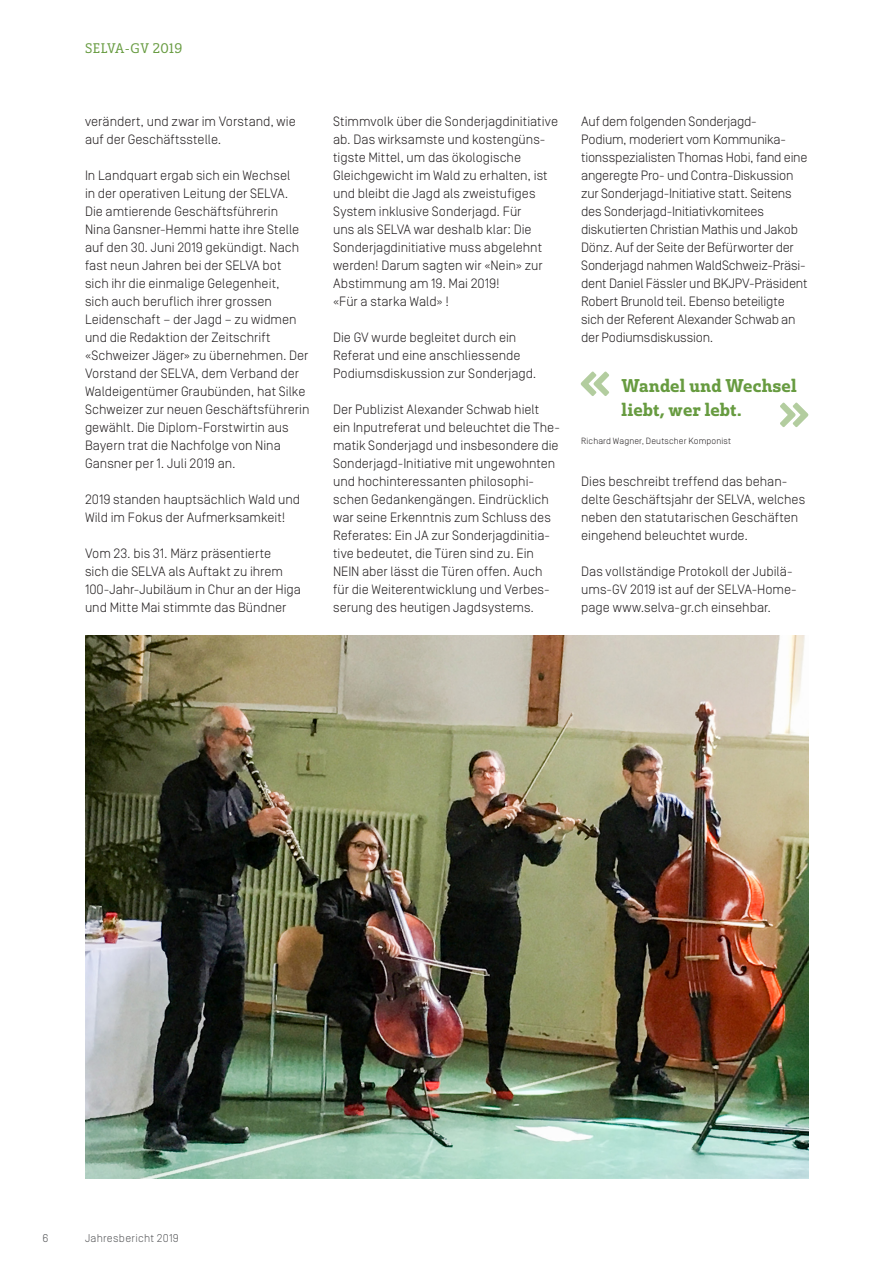
<style>
.page{position:relative;width:893px;height:1263px;background:#fff}
.page>*{position:absolute;margin:0;border:0;box-sizing:border-box;transform-origin:0 0}
.t1{font:18px/23.2px "Solitas Slab Nor Dem";letter-spacing:.01em;color:#679b40}
.t2{font:300 13.5px/18px "Simplon Norm";color:#231f20}
.t3{font:13.5px "Solitas Slab Nor Boo";letter-spacing:.035em;color:#679b40}
.t4{font:300 11.25px "Simplon Norm";letter-spacing:.025em;color:#57585a}
.t5{font:300 9px "Simplon Norm";letter-spacing:.015em;color:#231f20}
</style>
<div class="page">
<img style="left:85px;top:636px;width:724px;height:542px">
<svg style="left:581px;top:371px;width:28px;height:25px"></svg>
<svg style="left:780px;top:402px;width:28px;height:25px"></svg>
<p class="t3" style="left:85px;top:40px;width:99px">SELVA-GV 2019</p>
<p class="t2" style="left:85px;top:113px;width:212px">verändert, und zwar im Vorstand, wie auf der Geschäftsstelle.</p>
<p class="t2" style="left:85px;top:167px;width:226px">In Landquart ergab sich ein Wechsel<br>in der operativen Leitung der SELVA.<br>Die amtierende Geschäftsführerin<br>Nina Gansner-Hemmi hatte ihre Stelle auf den 30. Juni 2019 gekündigt. Nach fast neun Jahren bei der SELVA bot<br>sich ihr die einmalige Gelegenheit,<br>sich auch beruflich ihrer grossen Leidenschaft – der Jagd – zu widmen und die Redaktion der Zeitschrift «Schweizer Jäger» zu übernehmen. Der Vorstand der SELVA, dem Verband der Waldeigentümer Graubünden, hat Silke Schweizer zur neuen Geschäftsführerin gewählt. Die Diplom-Forstwirtin aus Bayern trat die Nachfolge von Nina Gansner per 1. Juli 2019 an.</p>
<p class="t2" style="left:85px;top:490px;width:217px">2019 standen hauptsächlich Wald und<br>Wild im Fokus der Aufmerksamkeit!</p>
<p class="t2" style="left:85px;top:544px;width:217px">Vom 23. bis 31. März präsentierte<br>sich die SELVA als Auftakt zu ihrem 100-Jahr-Jubiläum in Chur an der Higa und Mitte Mai stimmte das Bündner</p>
<p class="t2" style="left:333px;top:112px;width:227px">Stimmvolk über die Sonderjagdinitiative ab. Das wirksamste und kostengüns&shy;tigste Mittel, um das ökologische Gleichgewicht im Wald zu erhalten, ist und bleibt die Jagd als zweistufiges System inklusive Sonderjagd. Für<br>uns als SELVA war deshalb klar: Die Sonderjagdinitiative muss abgelehnt werden! Darum sagten wir «Nein» zur Abstimmung am 19. Mai 2019!<br>«Für a starka Wald» !</p>
<p class="t2" style="left:333px;top:328px;width:205px">Die GV wurde begleitet durch ein<br>Referat und eine anschliessende<br>Podiumsdiskussion zur Sonderjagd.</p>
<p class="t2" style="left:333px;top:400px;width:228px">Der Publizist Alexander Schwab hielt<br>ein Inputreferat und beleuchtet die The&shy;matik Sonderjagd und insbesondere die Sonderjagd-Initiative mit ungewohnten und hochinteressanten philosophi&shy;schen Gedankengängen. Eindrücklich war seine Erkenntnis zum Schluss des Referates: Ein JA zur Sonderjagdinitia&shy;tive bedeutet, die Türen sind zu. Ein NEIN aber lässt die Türen offen. Auch für die Weiterentwicklung und Verbes&shy;serung des heutigen Jagdsystems.</p>
<p class="t2" style="left:581px;top:112px;width:228px">Auf dem folgenden Sonderjagd-<br>Podium, moderiert vom Kommunika&shy;tionsspezialisten Thomas Hobi, fand eine angeregte Pro- und Contra-Diskussion zur Sonderjagd-Initiative statt. Seitens des Sonderjagd-Initiativkomitees diskutierten Christian Mathis und Jakob Dönz. Auf der Seite der Befürworter der Sonderjagd nahmen WaldSchweiz-Präsi&shy;dent Daniel Fässler und BKJPV-Präsident Robert Brunold teil. Ebenso beteiligte sich der Referent Alexander Schwab an der Podiumsdiskussion.</p>
<h1 class="t1" style="left:621px;top:375px;width:177px">Wandel und Wechsel liebt, wer lebt.</h1>
<p class="t5" style="left:581px;top:436px;width:151px">Richard Wagner, Deutscher Komponist</p>
<p class="t2" style="left:581px;top:472px;width:226px">Dies beschreibt treffend das behan&shy;delte Geschäftsjahr der SELVA, welches neben den statutarischen Geschäften eingehend beleuchtet wurde.</p>
<p class="t2" style="left:581px;top:562px;width:217px">Das vollständige Protokoll der Jubilä&shy;ums-GV 2019 ist auf der SELVA-Home&shy;page www.selva-gr.ch einsehbar.</p>
<p class="t4" style="left:43px;top:1232px;width:8px">6</p>
<p class="t4" style="left:85px;top:1232px;width:95px">Jahresbericht 2019</p>
</div>
